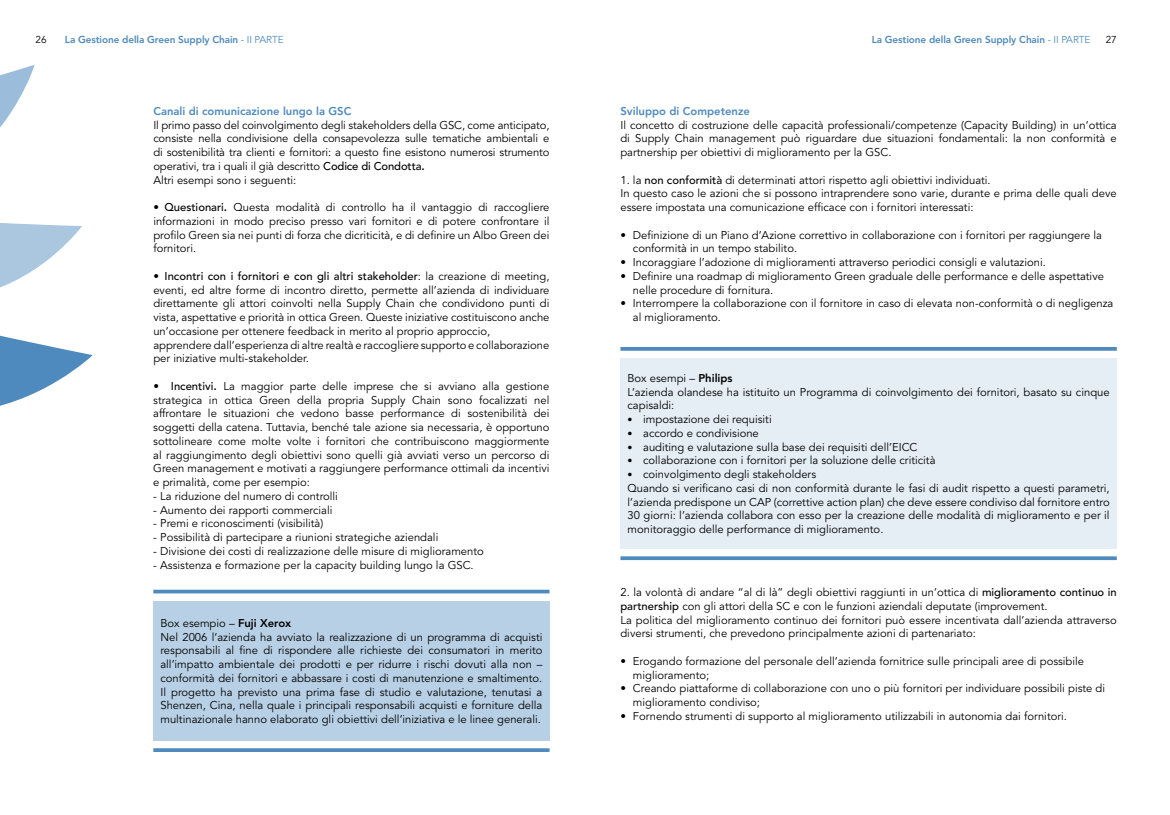
<style>
.page{position:relative;width:1170px;height:815px;background:#fff}
.page>*{position:absolute;margin:0;border:0;box-sizing:border-box;transform-origin:0 0}
.t1{font:11.25px/13.8px "Avenir";color:#000}
.t2{font:800 10px "Avenir";letter-spacing:-.01em;color:#4f8abe}
.t3{font:10px "Avenir";color:#000}
.s1{font-weight:400}
.s2{font-weight:800;color:#4f8abe}
.s3{font-weight:500}
.s4{font-weight:800}
.s5{font-size:10px}
</style>
<div class="page">
<svg style="left:0;top:65px;width:93px;height:341px"></svg>
<svg style="left:153px;top:590px;width:396px;height:162px"></svg>
<div style="left:153px;top:601px;width:396px;height:139px;background:#b8d0e5"></div>
<svg style="left:620px;top:347px;width:496px;height:213px"></svg>
<div style="left:620px;top:358px;width:496px;height:190px;background:#e5edf5"></div>
<p class="t3" style="left:35px;top:34px;width:13px">26</p>
<p class="t2" style="left:65px;top:34px;width:220px">La Gestione della Green Supply Chain <span class="s1">- II PARTE</span></p>
<p class="t2" style="left:871px;top:34px;width:220px">La Gestione della Green Supply Chain <span class="s1">- II PARTE</span></p>
<p class="t3" style="left:1105px;top:34px;width:13px">27</p>
<p class="t1" style="left:153px;top:104px;width:397px"><span class="s2">Canali di comunicazione lungo la GSC<br></span>Il primo passo del coinvolgimento degli stakeholders della GSC, come anticipato, consiste nella condivisione della consapevolezza sulle tematiche ambientali e di sostenibilità tra clienti e fornitori: a questo fine esistono numerosi strumento operativi, tra i quali il già descritto <span class="s3">Codice di Condotta</span><span class="s4">.<br></span>Altri esempi sono i seguenti:</p>
<p class="t1" style="left:153px;top:201px;width:397px;text-align:justify">• <span class="s3">Questionari</span><span class="s4">.</span> Questa modalità di controllo ha il vantaggio di raccogliere informazioni in modo preciso presso vari fornitori e di potere confrontare il profilo Green sia nei punti di forza che dicriticità, e di definire un Albo Green dei fornitori.</p>
<p class="t1" style="left:153px;top:269px;width:398px">• <span class="s3">Incontri con i fornitori e con gli altri stakeholder</span>: la creazione di meeting, eventi, ed altre forme di incontro diretto, permette all’azienda di individuare direttamente gli attori coinvolti nella Supply Chain che condividono punti di vista, aspettative e priorità in ottica Green. Queste iniziative costituiscono anche un’occasione per ottenere feedback in merito al proprio approccio, apprendere dall’esperienza di altre realtà e raccogliere supporto e collaborazione per iniziative multi-stakeholder.</p>
<p class="t1" style="left:153px;top:379px;width:397px;text-align:justify">• <span class="s3">Incentivi</span><span class="s4">.</span> La maggior parte delle imprese che si avviano alla gestione strategica in ottica Green della propria Supply Chain sono focalizzati nel affrontare le situazioni che vedono basse performance di sostenibilità dei soggetti della catena. Tuttavia, benché tale azione sia necessaria, è opportuno sottolineare come molte volte i fornitori che contribuiscono maggiormente al raggiungimento degli obiettivi sono quelli già avviati verso un percorso di Green management e motivati a raggiungere performance ottimali da incentivi e primalità, come per esempio:</p>
<p class="t1" style="left:153px;top:489px;width:186px">- La riduzione del numero di controlli</p>
<p class="t1" style="left:153px;top:503px;width:181px">- Aumento dei rapporti commerciali</p>
<p class="t1" style="left:153px;top:517px;width:171px">- Premi e riconoscimenti (visibilità)</p>
<p class="t1" style="left:153px;top:531px;width:286px">- Possibilità di partecipare a riunioni strategiche aziendali</p>
<p class="t1" style="left:153px;top:544px;width:332px">- Divisione dei costi di realizzazione delle misure di miglioramento</p>
<p class="t1" style="left:153px;top:558px;width:322px">- Assistenza e formazione per la capacity building lungo la GSC.</p>
<p class="t1" style="left:160px;top:616px;width:383px">Box esempio – <span class="s4">Fuji Xerox<br></span>Nel 2006 l’azienda ha avviato la realizzazione di un programma di acquisti responsabili al fine di rispondere alle richieste dei consumatori in merito all’impatto ambientale dei prodotti e per ridurre i rischi dovuti alla non – conformità dei fornitori e abbassare i costi di manutenzione e smaltimento.<br>Il progetto ha previsto una prima fase di studio e valutazione, tenutasi a Shenzen, Cina, nella quale i principali responsabili acquisti e forniture della multinazionale hanno elaborato gli obiettivi dell’iniziativa e le linee generali.</p>
<p class="t1" style="left:620px;top:104px;width:498px"><span class="s2">Sviluppo di Competenze<br></span>Il concetto di costruzione delle capacità professionali/competenze (Capacity Building) in un’ottica di Supply Chain management può riguardare due situazioni fondamentali: la non conformità e partnership per obiettivi di miglioramento per la GSC.</p>
<p class="t1" style="left:620px;top:173px;width:498px">1. la <span class="s3">non conformità</span> di determinati attori rispetto agli obiettivi individuati.<br>In questo caso le azioni che si possono intraprendere sono varie, durante e prima delle quali deve essere impostata una comunicazione efficace con i fornitori interessati:</p>
<p class="t1" style="left:633px;top:228px;width:470px;text-indent:-12px">• Definizione di un Piano d’Azione correttivo in collaborazione con i fornitori per raggiungere la conformità in un tempo stabilito.</p>
<p class="t1" style="left:620px;top:256px;width:427px">• Incoraggiare l’adozione di miglioramenti attraverso periodici consigli e valutazioni.</p>
<p class="t1" style="left:633px;top:269px;width:472px;text-indent:-12px">• Definire una roadmap di miglioramento Green graduale delle performance e delle aspettative nelle procedure di fornitura.</p>
<p class="t1" style="left:633px;top:297px;width:482px;text-indent:-12px">• Interrompere la collaborazione con il fornitore in caso di elevata non-conformità o di negligenza al miglioramento.</p>
<p class="t1" style="left:627px;top:372px;width:483px">Box esempi – <span class="s4">Philips<br></span>L’azienda olandese ha istituito un Programma di coinvolgimento dei fornitori, basato su cinque capisaldi:</p>
<p class="t1" style="left:627px;top:413px;width:146px"><span class="s5">•</span> impostazione dei requisiti</p>
<p class="t1" style="left:627px;top:427px;width:133px"><span class="s5">•</span> accordo e condivisione</p>
<p class="t1" style="left:627px;top:440px;width:291px"><span class="s5">•</span> auditing e valutazione sulla base dei requisiti dell’EICC</p>
<p class="t1" style="left:627px;top:454px;width:309px"><span class="s5">•</span> collaborazione con i fornitori per la soluzione delle criticità</p>
<p class="t1" style="left:627px;top:468px;width:483px"><span class="s5">•</span> coinvolgimento degli stakeholders<br>Quando si verificano casi di non conformità durante le fasi di audit rispetto a questi parametri, l’azienda predispone un CAP (correttive action plan) che deve essere condiviso dal fornitore entro 30 giorni: l’azienda collabora con esso per la creazione delle modalità di miglioramento e per il monitoraggio delle performance di miglioramento.</p>
<p class="t1" style="left:620px;top:586px;width:498px">2. la volontà di andare “al di là” degli obiettivi raggiunti in un’ottica di <span class="s3">miglioramento continuo in partnership</span> con gli attori della SC e con le funzioni aziendali deputate (improvement.<br>La politica del miglioramento continuo dei fornitori può essere incentivata dall’azienda attraverso diversi strumenti, che prevedono principalmente azioni di partenariato:</p>
<p class="t1" style="left:633px;top:654px;width:452px;text-indent:-12px">• Erogando formazione del personale dell’azienda fornitrice sulle principali aree di possibile miglioramento;</p>
<p class="t1" style="left:633px;top:682px;width:473px;text-indent:-12px">• Creando piattaforme di collaborazione con uno o più fornitori per individuare possibili piste di miglioramento condiviso;</p>
<p class="t1" style="left:620px;top:709px;width:448px">• Fornendo strumenti di supporto al miglioramento utilizzabili in autonomia dai fornitori.</p>
</div>
